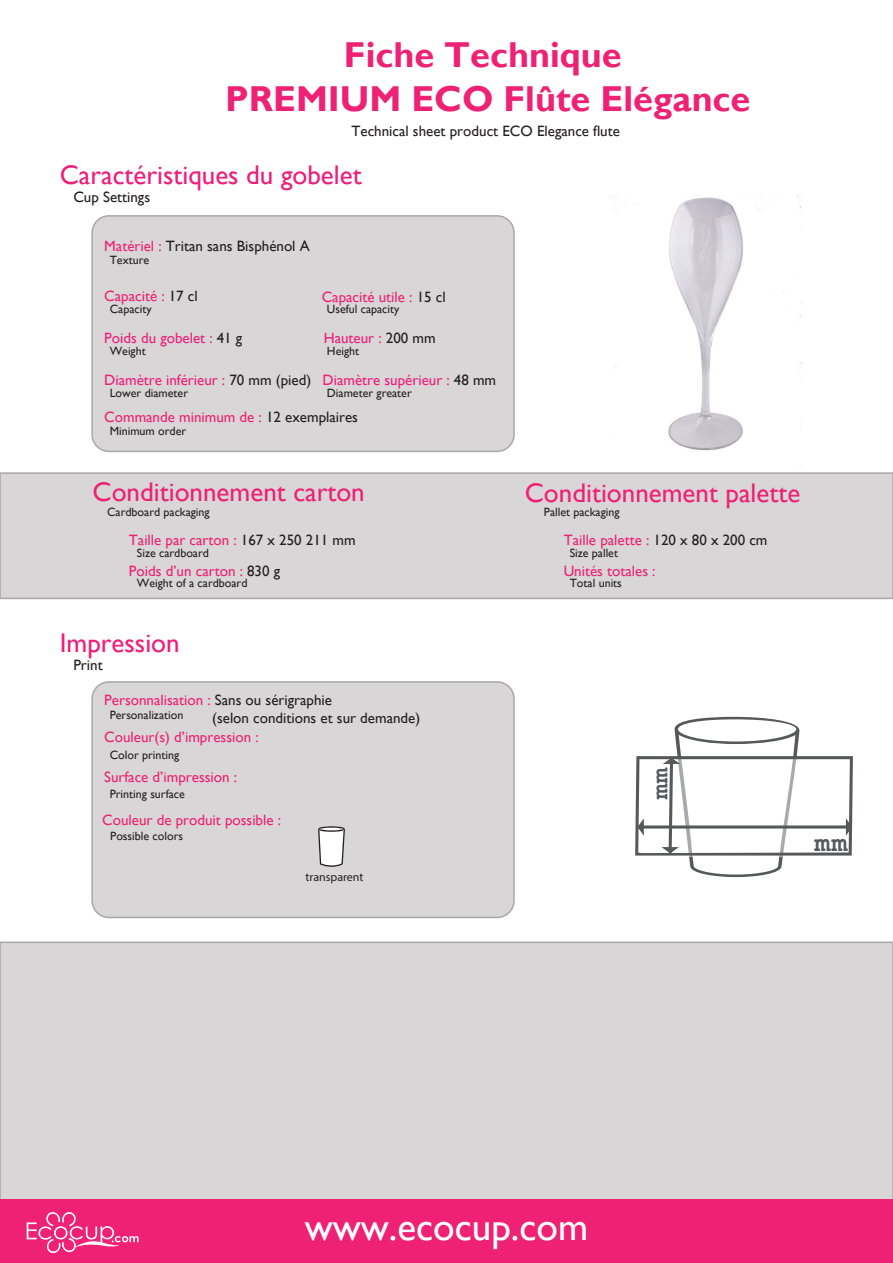
<style>
.page{position:relative;width:893px;height:1263px;background:#fff}
.page>*{position:absolute;margin:0;border:0;box-sizing:border-box;transform-origin:0 0}
.t1{font:39px "Gill Sans";color:#fff}
.t2{font:700 36px/43.2px "Gill Sans";color:#ee2174;text-align:center}
.t3{font:700 27.6px "Courier New";color:#57585a;scale:.94 1}
.t4{font:27px "Gill Sans";color:#ee2174}
.t5{font:27px "Gill Sans";color:#ee1e7b}
.t6{font:700 24.9px "Courier New";color:#57585a}
.t7{font:15px "Gill Sans";color:#ee2174}
.t8{font:15px/18px "Gill Sans";color:#231f20}
.t9{font:15px "Gill Sans";color:#ee1e7b}
.t10{font:12px "Gill Sans";color:#231f20}
.t11{font:12px "Myriad Pro";color:#231f20}
.s1{color:#ee2174}
.s2{color:#231f20}
</style>
<div class="page">
<div style="left:0;top:942px;width:893px;height:268px;background:#d9d6d7"></div>
<div style="left:0;top:1199px;width:893px;height:64px;background:#ee2174"></div>
<div style="left:0;top:473px;width:893px;height:125px;background:#d9d6d7"></div>
<div style="left:0;top:472px;width:893px;height:127px;border:2px solid #a9a7a8"></div>
<svg style="left:27px;top:1212px;width:112px;height:41px"></svg>
<div style="left:92px;top:682px;width:422px;height:235px;background:#d9d6d7;border-radius:17px"></div>
<div style="left:91px;top:681px;width:424px;height:237px;border:2px solid #a9a7a8;border-radius:17px"></div>
<svg style="left:635px;top:717px;width:218px;height:160px"></svg>
<svg style="left:318px;top:826px;width:27px;height:41px"></svg>
<div style="left:92px;top:216px;width:422px;height:235px;background:#d9d6d7;border-radius:17px"></div>
<div style="left:91px;top:215px;width:424px;height:237px;border:2px solid #a9a7a8;border-radius:17px"></div>
<img style="left:611px;top:195px;width:191px;height:271px">
<h2 class="t2" style="left:225px;top:35px;width:527px">Fiche Technique<br>PREMIUM ECO Flûte Elégance</h2>
<p class="t8" style="left:351px;top:122px;width:270px">Technical sheet product ECO Elegance flute</p>
<h3 class="t5" style="left:60px;top:160px;width:303px">Caractéristiques du gobelet</h3>
<p class="t8" style="left:73px;top:188px;width:78px">Cup Settings</p>
<p class="t8" style="left:104px;top:237px;width:207px"><span class="s1">Matériel :</span> Tritan sans Bisphénol A</p>
<p class="t10" style="left:110px;top:253px;width:41px">Texture</p>
<p class="t7" style="left:104px;top:288px;width:95px">Capacité : <span class="s2">17 cl</span></p>
<p class="t10" style="left:110px;top:302px;width:43px">Capacity</p>
<p class="t9" style="left:104px;top:329px;width:140px">Poids du gobelet : <span class="s2">41 g</span></p>
<p class="t10" style="left:110px;top:344px;width:37px">Weight</p>
<p class="t7" style="left:322px;top:288px;width:126px">Capacité utile : <span class="s2">15 cl</span></p>
<p class="t10" style="left:327px;top:302px;width:74px">Useful capacity</p>
<p class="t9" style="left:324px;top:329px;width:113px">Hauteur : <span class="s2">200 mm</span></p>
<p class="t10" style="left:327px;top:344px;width:34px">Height</p>
<p class="t9" style="left:104px;top:371px;width:208px">Diamètre inférieur : <span class="s2">70 mm (pied)</span></p>
<p class="t10" style="left:110px;top:386px;width:80px">Lower diameter</p>
<p class="t9" style="left:322px;top:371px;width:175px">Diamètre supérieur : <span class="s2">48 mm</span></p>
<p class="t10" style="left:327px;top:386px;width:86px">Diameter greater</p>
<p class="t7" style="left:104px;top:408px;width:255px">Commande minimum de : <span class="s2">12 exemplaires</span></p>
<p class="t10" style="left:110px;top:424px;width:78px">Minimum order</p>
<h3 class="t4" style="left:93px;top:476px;width:274px">Conditionnement carton</h3>
<h3 class="t4" style="left:525px;top:477px;width:277px">Conditionnement palette</h3>
<p class="t10" style="left:107px;top:505px;width:104px">Cardboard packaging</p>
<p class="t10" style="left:544px;top:505px;width:77px">Pallet packaging</p>
<p class="t7" style="left:564px;top:531px;width:205px">Taille palette : <span class="s2">120 x 80 x 200 cm</span></p>
<p class="t10" style="left:570px;top:546px;width:50px">Size pallet</p>
<p class="t7" style="left:564px;top:562px;width:93px">Unités totales :</p>
<p class="t10" style="left:570px;top:576px;width:54px">Total units</p>
<p class="t7" style="left:129px;top:531px;width:228px">Taille par carton : <span class="s2">167 x 250 211 mm</span></p>
<p class="t10" style="left:137px;top:546px;width:74px">Size cardboard</p>
<p class="t7" style="left:129px;top:562px;width:153px">Poids d’un carton : <span class="s2">830 g</span></p>
<p class="t10" style="left:137px;top:576px;width:112px">Weight of a cardboard</p>
<h3 class="t5" style="left:60px;top:627px;width:121px">Impression</h3>
<p class="t8" style="left:73px;top:656px;width:31px">Print</p>
<p class="t8" style="left:212px;top:691px;width:210px;text-indent:-108px"><span class="s1">Personnalisation :</span> Sans ou sérigraphie<br>(selon conditions et sur demande)</p>
<p class="t7" style="left:104px;top:728px;width:156px">Couleur(s) d’impression :</p>
<p class="t10" style="left:110px;top:708px;width:75px">Personalization</p>
<p class="t10" style="left:110px;top:748px;width:71px">Color printing</p>
<p class="t10" style="left:110px;top:787px;width:77px">Printing surface</p>
<p class="t10" style="left:110px;top:829px;width:74px">Possible colors</p>
<p class="t7" style="left:104px;top:768px;width:134px">Surface d’impression :</p>
<p class="t7" style="left:102px;top:811px;width:180px">Couleur de produit possible :</p>
<p class="t11" style="left:305px;top:870px;width:60px">transparent</p>
<h3 class="t6" style="left:644px;top:799px;width:34px;rotate:-90deg">mm</h3>
<h3 class="t3" style="left:815px;top:825px;width:36px">mm</h3>
<h1 class="t1" style="left:305px;top:1204px;width:285px">www.ecocup.com</h1>
</div>
